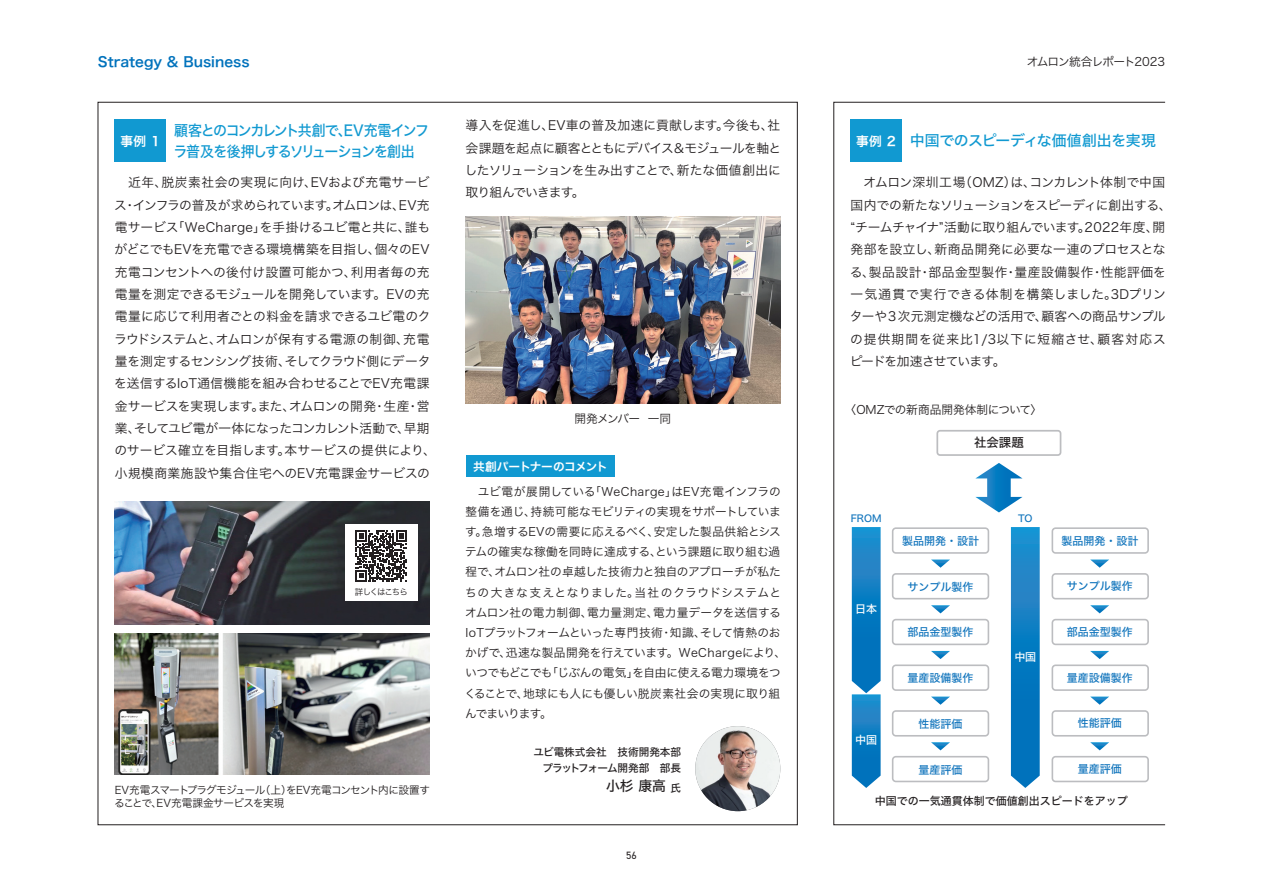
<style>
.page{position:relative;width:1263px;height:893px;background:#fff}
.page>*{position:absolute;margin:0;border:0;box-sizing:border-box;transform-origin:0 0}
.t1{font:14.85px/21.3px "Hiragino Sans W5";letter-spacing:-.095em;color:#1199d1;scale:.94 1}
.t2{font:14.85px "Hiragino Sans W5";letter-spacing:-.02em;color:#1199d1}
.t3{font:13.8px "Hiragino Sans W6";color:#0072bc}
.t4{font:13.8px "Hiragino Sans W5";color:#231f20}
.t5{font:12.75px/22.4px "Hiragino Sans W3";letter-spacing:-.005em;color:#231f20}
.t6{font:12.75px "Hiragino Sans W6";color:#fff}
.t7{font:12.3px "Hiragino Sans W5";color:#231f20}
.t8{font:11.7px/20.2px "Hiragino Sans W3";letter-spacing:-.005em;color:#231f20}
.t9{font:11.7px "Hiragino Sans W3";letter-spacing:-.075em;color:#231f20}
.t10{font:11.7px "Hiragino Sans W6";letter-spacing:-.05em;color:#fff}
.t11{font:11.7px "Hiragino Sans W3";letter-spacing:-.055em;color:#231f20}
.t12{font:10.95px "Hiragino Sans W5";color:#1074bc}
.t13{font:10.95px "Hiragino Sans W5";color:#231f20}
.t14{font:10.95px "Hiragino Sans W5";color:#fff}
.t15{font:10.65px/12.8px "Hiragino Sans W3";letter-spacing:-.055em;color:#231f20}
.t16{font:10.65px/15.9px "Hiragino Sans W5";color:#231f20;text-align:right}
.t17{font:10.65px "DIN2014";color:#231f20}
.t18{font:9.75px "Hiragino Sans W5";color:#1074bc}
.t19{font:8.55px "Hiragino Sans W3";letter-spacing:-.135em;color:#231f20}
.s1{font-size:10.65px}
</style>
<div class="page">
<img style="left:115px;top:501px;width:314px;height:123px">
<img style="left:115px;top:634px;width:314px;height:140px">
<img style="left:465px;top:216px;width:315px;height:188px">
<img style="left:695px;top:726px;width:85px;height:85px;border-radius:43px">
<div style="left:345px;top:524px;width:72px;height:77px;background:#fff"></div>
<svg style="left:356px;top:530px;width:50px;height:51px"></svg>
<div style="left:936px;top:430px;width:125px;height:26px;border:2px solid #bcbdc0;border-radius:3px"></div>
<svg style="left:852px;top:527px;width:29px;height:261px;background:#1b84c6"></svg>
<svg style="left:1011px;top:527px;width:29px;height:261px;background:#1480c4"></svg>
<div style="left:892px;top:573px;width:97px;height:26px;border:2px solid #bcbdc0;border-radius:3px"></div>
<div style="left:892px;top:619px;width:97px;height:26px;border:2px solid #bcbdc0;border-radius:3px"></div>
<div style="left:892px;top:664px;width:97px;height:27px;border:2px solid #bcbdc0;border-radius:3px"></div>
<div style="left:892px;top:710px;width:97px;height:27px;border:2px solid #bcbdc0;border-radius:3px"></div>
<div style="left:892px;top:756px;width:97px;height:26px;border:2px solid #bcbdc0;border-radius:3px"></div>
<div style="left:1051px;top:573px;width:98px;height:26px;border:2px solid #bcbdc0;border-radius:3px"></div>
<div style="left:1051px;top:619px;width:98px;height:26px;border:2px solid #bcbdc0;border-radius:3px"></div>
<div style="left:1051px;top:664px;width:98px;height:27px;border:2px solid #bcbdc0;border-radius:3px"></div>
<div style="left:1051px;top:710px;width:98px;height:27px;border:2px solid #bcbdc0;border-radius:3px"></div>
<div style="left:1051px;top:756px;width:98px;height:26px;border:2px solid #bcbdc0;border-radius:3px"></div>
<svg style="left:975px;top:463px;width:47px;height:49px"></svg>
<svg style="left:931px;top:605px;width:19px;height:8px"></svg>
<svg style="left:931px;top:651px;width:19px;height:8px"></svg>
<svg style="left:931px;top:697px;width:19px;height:8px"></svg>
<svg style="left:931px;top:742px;width:19px;height:8px"></svg>
<svg style="left:1090px;top:605px;width:19px;height:8px"></svg>
<div style="left:892px;top:527px;width:97px;height:27px;border:2px solid #bcbdc0;border-radius:3px"></div>
<div style="left:1051px;top:527px;width:98px;height:27px;border:2px solid #bcbdc0;border-radius:3px"></div>
<svg style="left:931px;top:560px;width:19px;height:8px"></svg>
<svg style="left:1091px;top:560px;width:18px;height:8px"></svg>
<svg style="left:1090px;top:651px;width:19px;height:8px"></svg>
<svg style="left:1091px;top:697px;width:18px;height:8px"></svg>
<svg style="left:1090px;top:742px;width:19px;height:8px"></svg>
<div style="left:115px;top:120px;width:51px;height:42px;background:#1199d1"></div>
<div style="left:850px;top:120px;width:51px;height:42px;background:#1199d1"></div>
<div style="left:466px;top:455px;width:148px;height:22px;background:#1199d1"></div>
<p class="t3" style="left:98px;top:50px;width:153px">Strategy &amp; Business</p>
<p class="t9" style="left:1027px;top:51px;width:140px">オムロン統合レポート2023</p>
<p class="t5" style="left:465px;top:113px;width:318px;text-align:justify">導入を促進し、EV車の普及加速に貢献します。今後も、社会課題を起点に顧客とともにデバイス＆モジュールを軸としたソリューションを生み出すことで、新たな価値創出に取り組んでいきます。</p>
<p class="t1" style="left:173px;top:119px;width:273px">顧客とのコンカレント共創で、EV充電インフラ普及を後押しするソリューションを創出</p>
<p class="t2" style="left:910px;top:128px;width:248px">中国でのスピーディな価値創出を実現</p>
<p class="t6" style="left:121px;top:129px;width:41px">事例 1</p>
<p class="t6" style="left:856px;top:129px;width:41px">事例 2</p>
<p class="t5" style="left:114px;top:170px;width:323px">　近年、脱炭素社会の実現に向け、EVおよび充電サービス・インフラの普及が求められています。オムロンは、EV充電サービス「WeCharge」を手掛けるユビ電と共に、誰もがどこでもEVを充電できる環境構築を目指し、個々のEV充電コンセントへの後付け設置可能かつ、利用者毎の充電量を測定できるモジュールを開発しています。EVの充電量に応じて利用者ごとの料金を請求できるユビ電のクラウドシステムと、オムロンが保有する電源の制御、充電量を測定するセンシング技術、そしてクラウド側にデータを送信するIoT通信機能を組み合わせることでEV充電課金サービスを実現します。また、オムロンの開発・生産・営業、そしてユビ電が一体になったコンカレント活動で、早期のサービス確立を目指します。本サービスの提供により、小規模商業施設や集合住宅へのEV充電課金サービスの</p>
<p class="t5" style="left:850px;top:170px;width:323px">　オムロン深圳工場（OMZ）は、コンカレント体制で中国国内での新たなソリューションをスピーディに創出する、“チームチャイナ”活動に取り組んでいます。2022年度、開発部を設立し、新商品開発に必要な一連のプロセスとなる、製品設計・部品金型製作・量産設備製作・性能評価を一気通貫で実行できる体制を構築しました。3Dプリンターや３次元測定機などの活用で、顧客への商品サンプルの提供期間を従来比1/3以下に短縮させ、顧客対応スピードを加速させています。</p>
<p class="t8" style="left:845px;top:399px;width:199px">〈OMZでの新商品開発体制について〉</p>
<p class="t11" style="left:574px;top:409px;width:98px">開発メンバー 一同</p>
<p class="t7" style="left:974px;top:431px;width:51px">社会課題</p>
<p class="t10" style="left:473px;top:456px;width:136px">共創パートナーのコメント</p>
<p class="t19" style="left:355px;top:584px;width:54px">詳しくはこちら</p>
<p class="t15" style="left:114px;top:783px;width:317px">EV充電スマートプラグモジュール（上）をEV充電コンセント内に設置することで、EV充電課金サービスを実現</p>
<p class="t8" style="left:464px;top:480px;width:323px">　ユビ電が展開している「WeCharge」はEV充電インフラの整備を通じ、持続可能なモビリティの実現をサポートしています。急増するEVの需要に応えるべく、安定した製品供給とシステムの確実な稼働を同時に達成する、という課題に取り組む過程で、オムロン社の卓越した技術力と独自のアプローチが私たちの大きな支えとなりました。当社のクラウドシステムとオムロン社の電力制御、電力量測定、電力量データを送信する<br>IoTプラットフォームといった専門技術・知識、そして情熱のおかげで、迅速な製品開発を行えています。WeChargeにより、いつでもどこでも「じぶんの電気」を自由に使える電力環境をつくることで、地球にも人にも優しい脱炭素社会の実現に取り組んでまいります。</p>
<p class="t16" style="left:533px;top:743px;width:149px">ユビ電株式会社　技術開発本部プラットフォーム開発部　部長</p>
<p class="t4" style="left:606px;top:774px;width:77px">小杉 康高 <span class="s1">氏</span></p>
<p class="t17" style="left:626px;top:849px;width:12px">56</p>
<p class="t18" style="left:851px;top:509px;width:32px">FROM</p>
<p class="t18" style="left:1018px;top:509px;width:16px">TO</p>
<p class="t12" style="left:902px;top:531px;width:78px">製品開発・設計</p>
<p class="t12" style="left:1061px;top:531px;width:78px">製品開発・設計</p>
<p class="t12" style="left:1067px;top:576px;width:67px">サンプル製作</p>
<p class="t12" style="left:1067px;top:622px;width:67px">部品金型製作</p>
<p class="t12" style="left:1067px;top:668px;width:67px">量産設備製作</p>
<p class="t12" style="left:1078px;top:713px;width:45px">性能評価</p>
<p class="t12" style="left:1078px;top:759px;width:45px">量産評価</p>
<p class="t13" style="left:875px;top:791px;width:254px">中国での一気通貫体制で価値創出スピードをアップ</p>
<p class="t12" style="left:907px;top:577px;width:67px">サンプル製作</p>
<p class="t12" style="left:907px;top:622px;width:67px">部品金型製作</p>
<p class="t12" style="left:907px;top:668px;width:67px">量産設備製作</p>
<p class="t12" style="left:918px;top:714px;width:45px">性能評価</p>
<p class="t12" style="left:918px;top:760px;width:45px">量産評価</p>
<p class="t14" style="left:855px;top:599px;width:23px">日本</p>
<p class="t14" style="left:1014px;top:647px;width:23px">中国</p>
<p class="t14" style="left:855px;top:730px;width:23px">中国</p>
</div>
